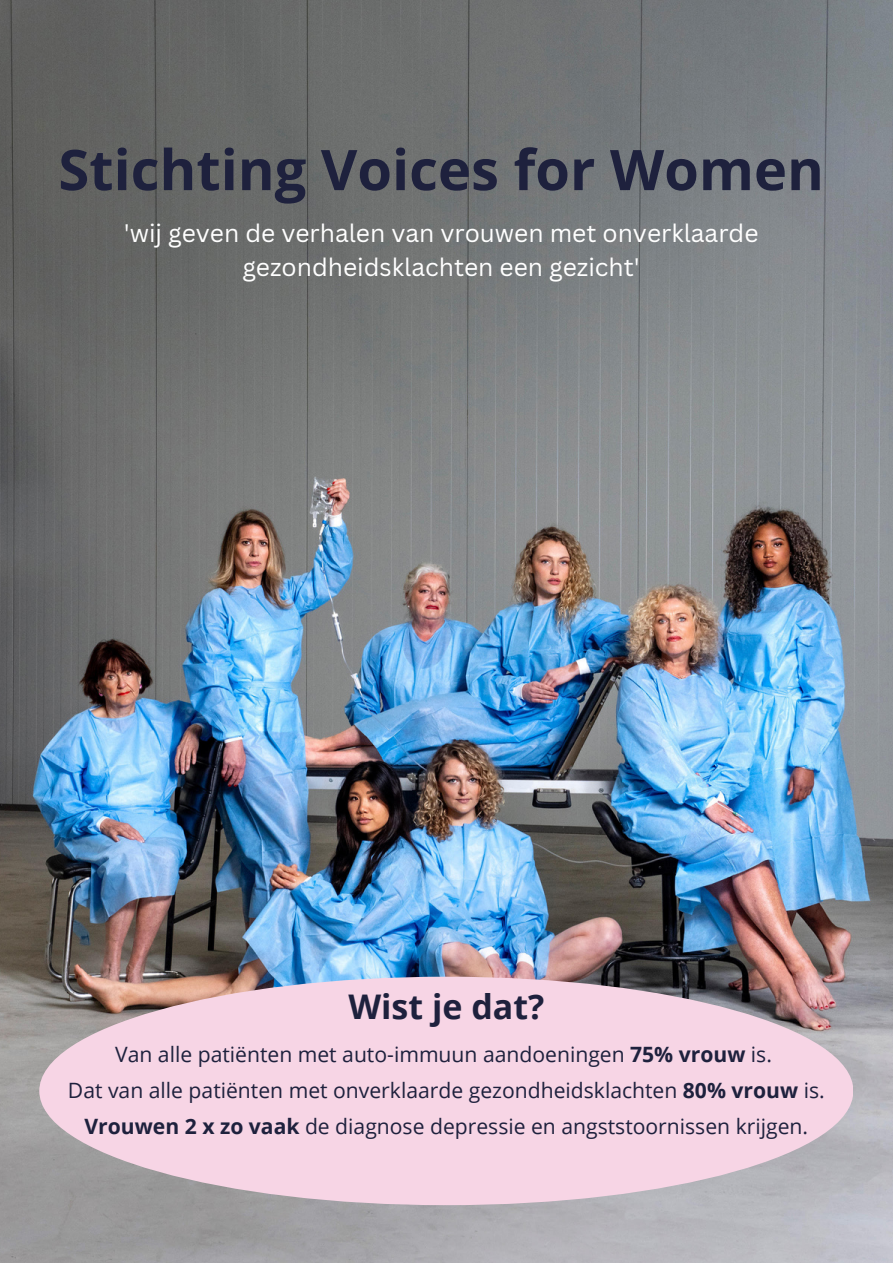
<style>
.page{position:relative;width:893px;height:1264px;background:#fff}
.page>*{position:absolute;margin:0;border:0;box-sizing:border-box;transform-origin:0 0}
.t1{font:700 56.1px "Open Sans";color:#1e213d}
.t2{font:700 33.9px "Open Sans";color:#1e213d}
.t3{font:24.6px/33.9px "Canva Sans";color:#fff;text-align:center}
.t4{font:21.15px/36.3px "Open Sans";color:#1e213d;text-align:center}
.s1{font-weight:700}
</style>
<div class="page">
<img style="left:0;top:0;width:892px;height:1262px">
<div style="left:39px;top:976px;width:813px;height:229px;background:#f7d5e5;border-radius:50%"></div>
<h1 class="t1" style="left:58px;top:130px;width:767px">Stichting Voices for Women</h1>
<p class="t3" style="left:124px;top:215px;width:636px">'wij geven de verhalen van vrouwen met onverklaarde gezondheidsklachten een gezicht'</p>
<h2 class="t2" style="left:348px;top:982px;width:197px">Wist je dat?</h2>
<p class="t4" style="left:68px;top:1035px;width:758px">Van alle patiënten met auto-immuun aandoeningen <span class="s1">75% vrouw</span> is.<br>Dat van alle patiënten met onverklaarde gezondheidsklachten <span class="s1">80% vrouw</span> is.<br><span class="s1">Vrouwen 2 x zo vaak</span> de diagnose depressie en angststoornissen krijgen.</p>
</div>
